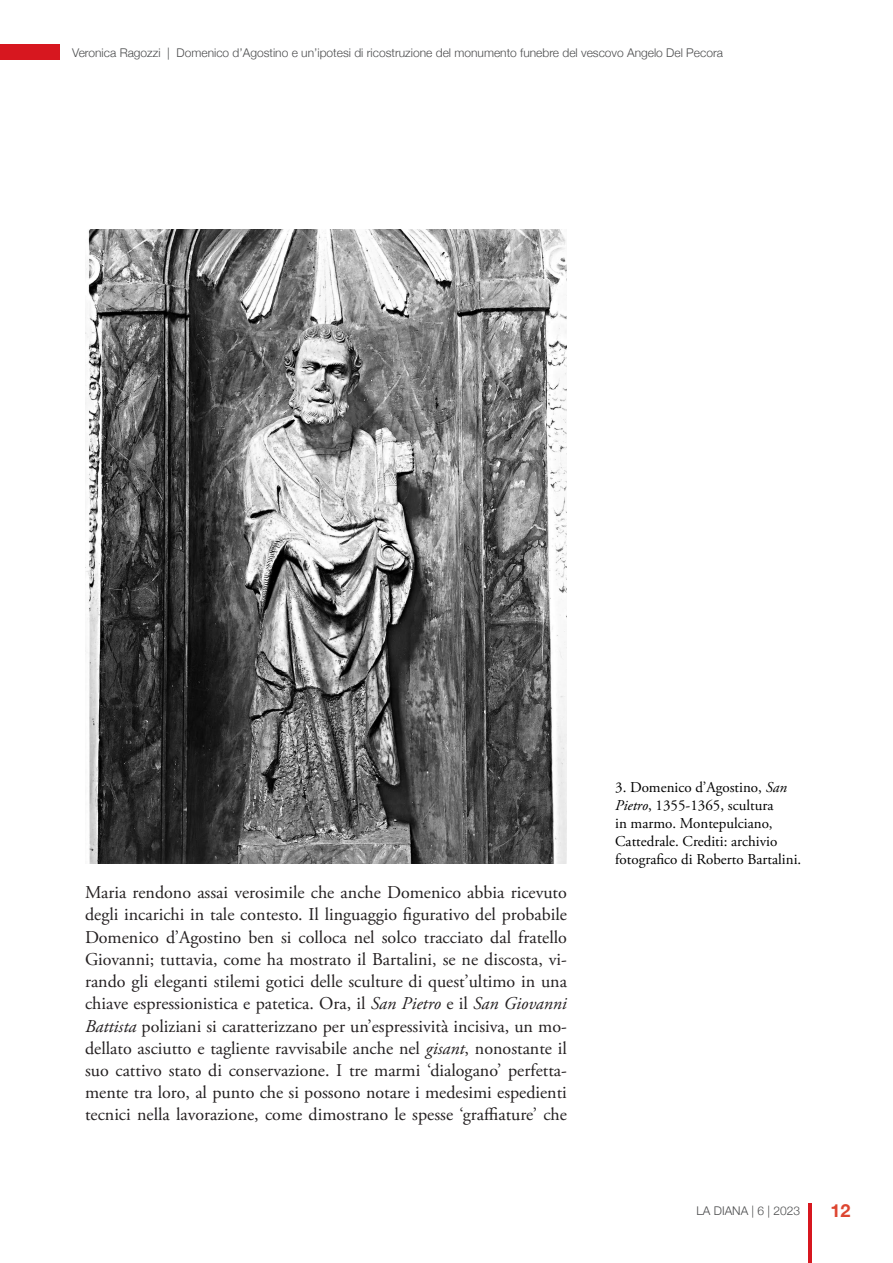
<style>
.page{position:relative;width:893px;height:1263px;background:#fff}
.page>*{position:absolute;margin:0;border:0;box-sizing:border-box;transform-origin:0 0}
.Normale{font:18px/22.2px "Adobe Garamond Pro";letter-spacing:-.005em;color:#231f20;text-align:justify}
.t1{font:700 18px "Helvetica Neue";color:#dd4631}
.t2{font:15px/18px "Adobe Garamond Pro";color:#000}
.t3{font:300 12px "Helvetica Neue";color:#4b4c4d}
.s1{font-style:italic}
</style>
<div class="page">
<hr style="left:808px;top:1203px;width:3px;height:60px;background:#d7171f">
<div style="left:0;top:44px;width:60px;height:16px;background:#d7171f"></div>
<img style="left:85px;top:230px;width:482px;height:634px">
<p class="t3" style="left:72px;top:43px;width:652px">Veronica Ragozzi | Domenico d’Agostino e un’ipotesi di ricostruzione del monumento funebre del vescovo Angelo Del Pecora</p>
<p class="Normale" style="left:85px;top:882px;width:484px">Maria rendono assai verosimile che anche Domenico abbia ricevuto degli incarichi in tale contesto. Il linguaggio figurativo del probabile Domenico d’Agostino ben si colloca nel solco tracciato dal fratello Giovanni; tuttavia, come ha mostrato il Bartalini, se ne discosta, vi&shy;rando gli eleganti stilemi gotici delle sculture di quest’ultimo in una chiave espressionistica e patetica. Ora, il <span class="s1">San Pietro</span> e il <span class="s1">San Giovanni Battista</span> poliziani si caratterizzano per un’espressività incisiva, un mo&shy;dellato asciutto e tagliente ravvisabile anche nel <span class="s1">gisant</span>, nonostante il suo cattivo stato di conservazione. I tre marmi ‘dialogano’ perfetta&shy;mente tra loro, al punto che si possono notare i medesimi espedienti tecnici nella lavorazione, come dimostrano le spesse ‘graffiature’ che</p>
<p class="t2" style="left:615px;top:779px;width:188px">3. Domenico d’Agostino, <span class="s1">San<br>Pietro</span>, 1355-1365, scultura<br>in marmo. Montepulciano,<br>Cattedrale. Crediti: archivio fotografico di Roberto Bartalini.</p>
<p class="t3" style="left:696px;top:1201px;width:105px">LA DIANA | 6 | 2023</p>
<p class="t1" style="left:830px;top:1196px;width:22px">12</p>
</div>
